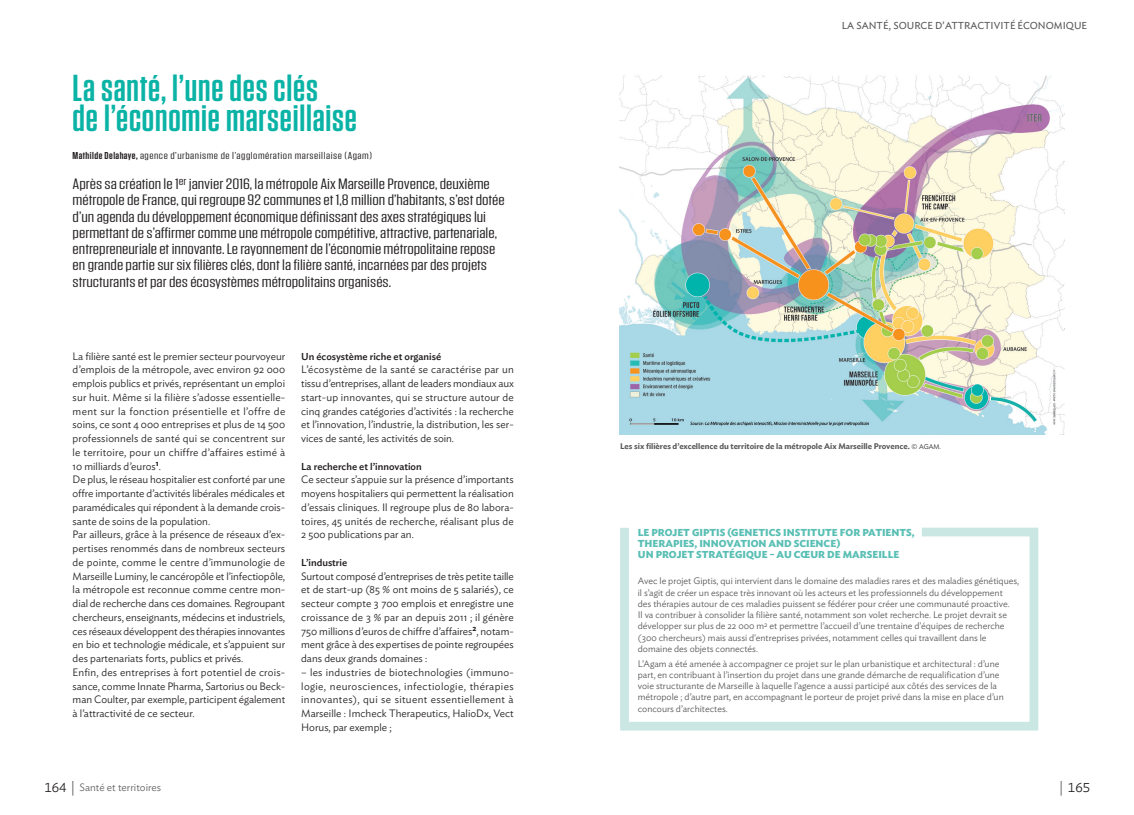
<style>
.page{position:relative;width:1134px;height:815px;background:#fff}
.page>*{position:absolute;margin:0;border:0;box-sizing:border-box;transform-origin:0 0}
._2019_TITRE{font:600 37.5px/30px "Tungsten Narrow";letter-spacing:.02em;color:#0ab3a5;scale:1.1 1}
._2019_Chapo{font:15px/16.2px "Tungsten";color:#231f20;scale:1.3 1}
.t1{font:300 13.12px "Ideal Sans";color:#231f20}
.t2{font:300 10.62px/13.8px "Ideal Sans";color:#231f20;text-align:justify}
.t3{font:300 10.62px "Ideal Sans";color:#636366}
.t4{font:700 10px/11.2px "Ideal Sans";color:#59bfb4}
._2019_Signature{font:10px "Tungsten";letter-spacing:.04em;color:#231f20;scale:1.3 1}
._2019_petit_titre{font:500 10px "Ideal Sans";color:#231f20}
.t5{font:10px "Ideal Sans";color:#57585a}
.t6{font:300 9.38px/11.2px "Ideal Sans";color:#57585a}
._2019_Légende_graph{font:600 8.12px "Ideal Sans";color:#57585a}
.s1{font-weight:600}
.s2{font-weight:300;font-size:6.88px;color:#231f20}
.s3{font-size:13.12px;color:#231f20}
.s4{font-size:15px}
.s5{font-size:15px;color:#636366}
</style>
<div class="page">
<img style="left:619px;top:75px;width:445px;height:359px">
<svg style="left:620px;top:527px;width:419px;height:204px"></svg>
<p class="_2019_TITRE" style="left:73px;top:74px;width:260px">La santé, l’une des clés<br>de l’économie marseillaise</p>
<p class="_2019_Signature" style="left:73px;top:150px;width:232px"><span class="s1">Mathilde Delahaye,</span> agence d’urbanisme de l’agglomération marseillaise (Agam)</p>
<p class="_2019_Chapo" style="left:73px;top:176px;width:334px">Après sa création le 1<sup>er</sup> janvier 2016, la métropole Aix Marseille Provence, deuxième métropole de France, qui regroupe 92 communes et 1,8 million d’habitants, s’est dotée d’un agenda du développement économique définissant des axes stratégiques lui permettant de s’affirmer comme une métropole compétitive, attractive, partenariale, entrepreneuriale et innovante. Le rayonnement de l’économie métropolitaine repose en grande partie sur six filières clés, dont la filière santé, incarnées par des projets structurants et par des écosystèmes métropolitains organisés.</p>
<p class="t2" style="left:73px;top:348px;width:214px">La filière santé est le premier secteur pourvoyeur d’emplois de la métropole, avec environ 92 000 emplois publics et privés, représentant un emploi sur huit. Même si la filière s’adosse essentielle&shy;ment sur la fonction présentielle et l’offre de soins, ce sont 4 000 entreprises et plus de 14 500 professionnels de santé qui se concentrent sur le territoire, pour un chiffre d’affaires estimé à 10 milliards d’euros<sup>1</sup>.</p>
<p class="t2" style="left:73px;top:472px;width:214px">De plus, le réseau hospitalier est conforté par une offre importante d’activités libérales médicales et paramédicales qui répondent à la demande crois&shy;sante de soins de la population.</p>
<p class="t2" style="left:73px;top:527px;width:214px">Par ailleurs, grâce à la présence de réseaux d’ex&shy;pertises renommés dans de nombreux secteurs de pointe, comme le centre d’immunologie de Marseille Luminy, le cancéropôle et l’infectiopôle, la métropole est reconnue comme centre mon&shy;dial de recherche dans ces domaines. Regroupant chercheurs, enseignants, médecins et industriels, ces réseaux développent des thérapies innovantes en bio et technologie médicale, et s’appuient sur des partenariats forts, publics et privés.</p>
<p class="t2" style="left:73px;top:664px;width:214px">Enfin, des entreprises à fort potentiel de crois&shy;sance, comme Innate Pharma, Sartorius ou Beck&shy;man Coulter, par exemple, participent également à l’attractivité de ce secteur.</p>
<p class="_2019_petit_titre" style="left:301px;top:348px;width:141px">Un écosystème riche et organisé</p>
<p class="t2" style="left:301px;top:362px;width:214px">L’écosystème de la santé se caractérise par un tissu d’entreprises, allant de leaders mondiaux aux start-up innovantes, qui se structure autour de cinq grandes catégories d’activités : la recherche et l’innovation, l’industrie, la distribution, les ser&shy;vices de santé, les activités de soin.</p>
<p class="_2019_petit_titre" style="left:301px;top:458px;width:122px">La recherche et l’innovation</p>
<p class="t2" style="left:301px;top:472px;width:214px">Ce secteur s’appuie sur la présence d’importants moyens hospitaliers qui permettent la réalisation d’essais cliniques. Il regroupe plus de 80 labora&shy;toires, 45 unités de recherche, réalisant plus de 2 500 publications par an.</p>
<p class="_2019_petit_titre" style="left:301px;top:555px;width:48px">L’industrie</p>
<p class="t2" style="left:301px;top:568px;width:214px">Surtout composé d’entreprises de très petite taille et de start-up (85 % ont moins de 5 salariés), ce secteur compte 3 700 emplois et enregistre une croissance de 3 % par an depuis 2011 ; il génère 750 millions d’euros de chiffre d’affaires<sup>2</sup>, notam&shy;ment grâce à des expertises de pointe regroupées dans deux grands domaines :</p>
<p class="t2" style="left:301px;top:664px;width:214px">– les industries de biotechnologies (immuno&shy;logie, neurosciences, infectiologie, thérapies innovantes), qui se situent essentiellement à Marseille : Imcheck Therapeutics, HalioDx, Vect Horus, par exemple ;</p>
<p class="t5" style="left:842px;top:18px;width:247px">LA SANTÉ, SOURCE D'ATTRACTIVITÉ ÉCONOMIQUE</p>
<p class="_2019_Légende_graph" style="left:620px;top:440px;width:322px">Les six filières d’excellence du territoire de la métropole Aix Marseille Provence. <span class="s2">© AGAM.</span></p>
<p class="t4" style="left:638px;top:526px;width:278px">LE PROJET GIPTIS (GENETICS INSTITUTE FOR PATIENTS,<br>THERAPIES, INNOVATION AND SCIENCE)<br>UN PROJET STRATÉGIQUE – AU CŒUR DE MARSEILLE</p>
<p class="t6" style="left:638px;top:575px;width:383px">Avec le projet Giptis, qui intervient dans le domaine des maladies rares et des maladies génétiques, il s’agit de créer un espace très innovant où les acteurs et les professionnels du développement<br>des thérapies autour de ces maladies puissent se fédérer pour créer une communauté proactive.<br>Il va contribuer à consolider la filière santé, notamment son volet recherche. Le projet devrait se développer sur plus de 22 000 m<sup>2</sup> et permettre l’accueil d’une trentaine d'équipes de recherche (300 chercheurs) mais aussi d'entreprises privées, notamment celles qui travaillent dans le domaine des objets connectés.</p>
<p class="t6" style="left:638px;top:657px;width:367px">L’Agam a été amenée à accompagner ce projet sur le plan urbanistique et architectural : d’une part, en contribuant à l’insertion du projet dans une grande démarche de requalification d’une voie structurante de Marseille à laquelle l’agence a aussi participé aux côtés des services de la métropole ; d’autre part, en accompagnant le porteur de projet privé dans la mise en place d’un concours d’architectes.</p>
<p class="t3" style="left:44px;top:779px;width:118px"><span class="s3">164</span> <span class="s4">|</span> Santé et territoires</p>
<p class="t1" style="left:1059px;top:777px;width:32px"><span class="s5">|</span> 165</p>
</div>
